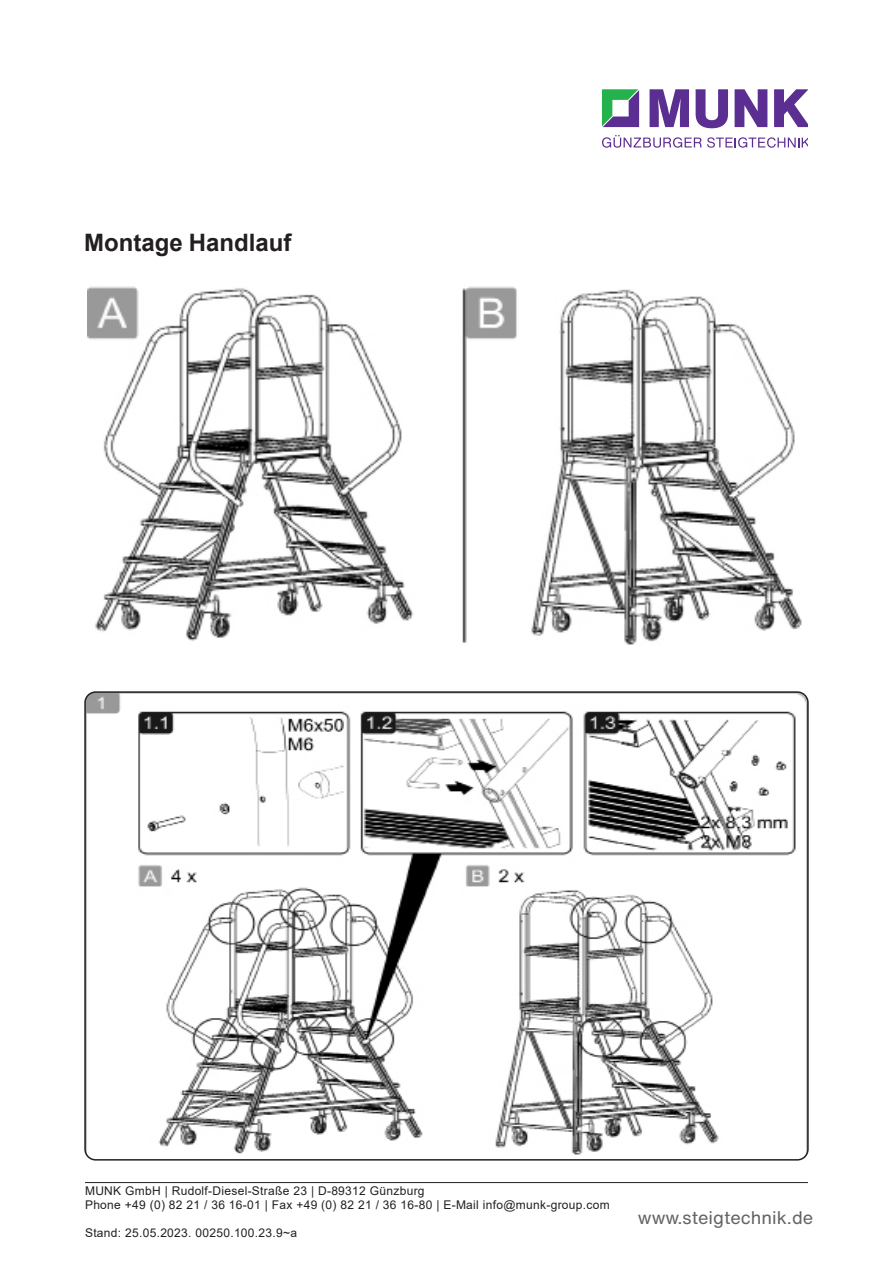
<style>
.page{position:relative;width:893px;height:1263px;background:#fff}
.page>*{position:absolute;margin:0;border:0;box-sizing:border-box;transform-origin:0 0}
.Ü2{font:700 24px "Arial";color:#231f20}
.t1{font:18px "Helvetica Now Text";color:#636366}
.t2{font:12px/13.8px "Arial";letter-spacing:.025em;color:#231f20}
</style>
<div class="page">
<hr style="left:85px;top:1182px;width:723px;height:1px;background:#231f20">
<svg style="left:602px;top:89px;width:37px;height:38px"></svg>
<svg style="left:650px;top:89px;width:39px;height:38px"></svg>
<svg style="left:696px;top:89px;width:32px;height:39px"></svg>
<svg style="left:735px;top:89px;width:32px;height:38px"></svg>
<svg style="left:774px;top:89px;width:34px;height:38px"></svg>
<svg style="left:602px;top:135px;width:206px;height:13px"></svg>
<img style="left:86px;top:694px;width:721px;height:466px">
<div style="left:84px;top:691px;width:725px;height:469px;border:2px solid #231f20;border-radius:11px"></div>
<img style="left:87px;top:286px;width:715px;height:359px">
<p class="Ü2" style="left:84px;top:226px;width:209px">Montage Handlauf</p>
<p class="t2" style="left:85px;top:1184px;width:526px">MUNK GmbH | Rudolf-Diesel-Straße 23 | D-89312 Günzburg<br>Phone +49 (0) 82 21 / 36 16-01 | Fax +49 (0) 82 21 / 36 16-80 | E-Mail info@munk-group.com</p>
<p class="t2" style="left:85px;top:1225px;width:214px">Stand: 25.05.2023. 00250.100.23.9~a</p>
<h2 class="t1" style="left:638px;top:1204px;width:177px">www.steigtechnik.de</h2>
</div>
